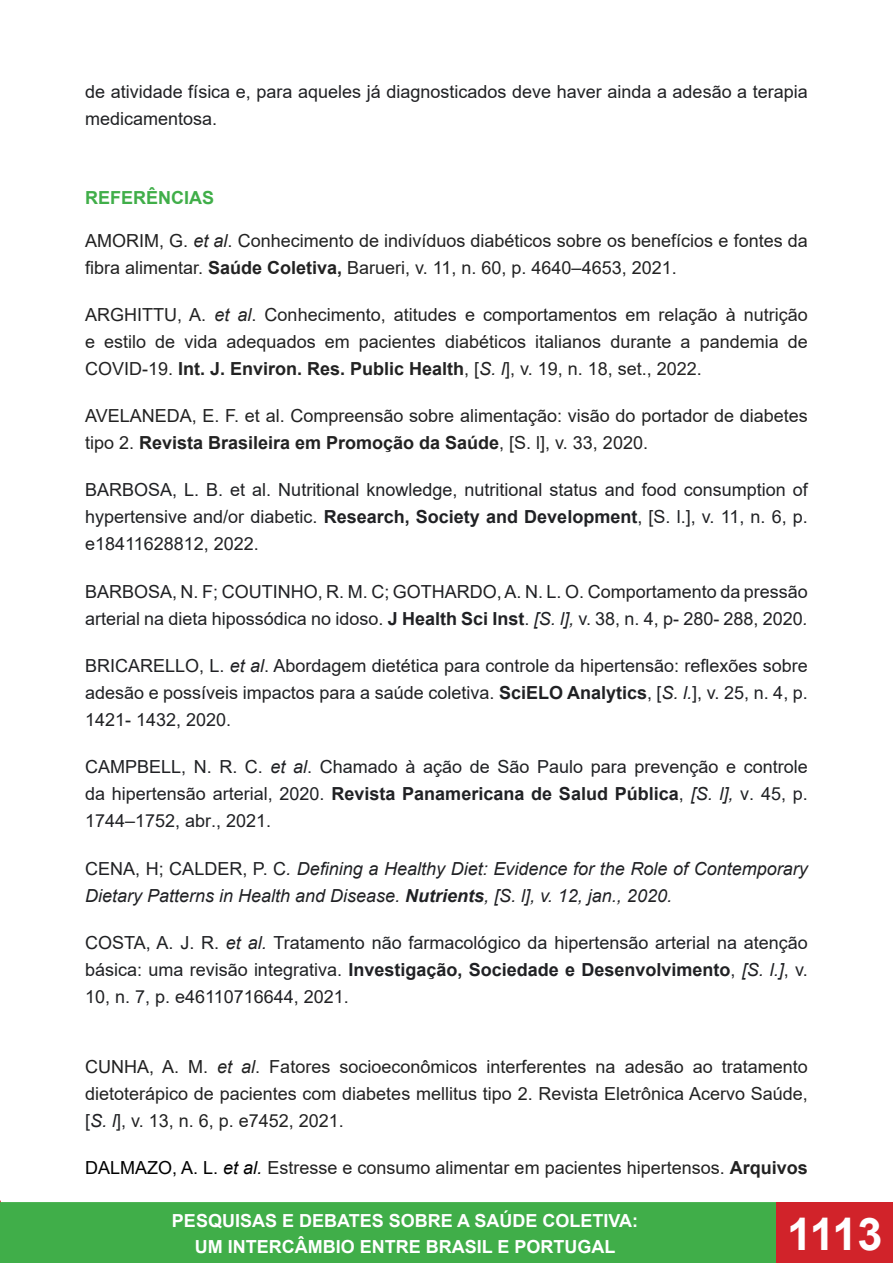
<style>
.page{position:relative;width:893px;height:1263px;background:#fff}
.page>*{position:absolute;margin:0;border:0;box-sizing:border-box;transform-origin:0 0}
.t1{font:700 45px "Arial";color:#fff}
.Normal__Web{font:18px/27px "Arial";color:#202124;text-align:justify}
.Normal__Web-2{font:18px/27px "Arial";color:#222}
.Heading_1{font:18px/27px "Arial";color:#222;text-align:justify}
.Normal__Web-3{font:italic 18px/27px "Arial";color:#202124}
.t2{font:700 18px/26.5px "Arial";color:#fff;text-align:center}
.Normal__Web-4{font:700 18px "Arial";color:#40ae49}
.s1{font-style:italic}
.s2{font-weight:700}
.s3{font-style:normal}
.s4{color:#212121}
.s5{color:#202124}
.s6{font-style:italic;color:#202124}
.s7{color:#000}
.s8{font-style:italic;color:#000}
</style>
<div class="page">
<div style="left:0;top:1202px;width:776px;height:61px;background:#40ae49"></div>
<div style="left:776px;top:1202px;width:117px;height:61px;background:#d1232a"></div>
<p class="Normal__Web" style="left:85px;top:78px;width:724px">de atividade física e, para aqueles já diagnosticados deve haver ainda a adesão a terapia medicamentosa.</p>
<p class="Normal__Web-4" style="left:85px;top:185px;width:131px">REFERÊNCIAS</p>
<p class="Normal__Web-2" style="left:85px;top:227px;width:724px">AMORIM, G. <span class="s1">et al</span>. Conhecimento de indivíduos diabéticos sobre os benefícios e fontes da fibra alimentar. <span class="s2">Saúde Coletiva,</span> Barueri, v. 11, n. 60, p. 4640–4653, 2021.</p>
<p class="Normal__Web-2" style="left:85px;top:301px;width:724px;text-align:justify">ARGHITTU, A. <span class="s1">et al</span>. Conhecimento, atitudes e comportamentos em relação à nutrição e estilo de vida adequados em pacientes diabéticos italianos durante a pandemia de COVID-19. <span class="s2">Int. J. Environ. Res. Public Health</span>, [<span class="s1">S. l</span>], v. 19, n. 18, set., 2022.</p>
<p class="Normal__Web-2" style="left:85px;top:402px;width:724px">AVELANEDA, E. F. et al. Compreensão sobre alimentação: visão do portador de diabetes tipo 2. <span class="s2">Revista Brasileira em Promoção da Saúde</span>, [S. l], v. 33, 2020.</p>
<p class="Normal__Web" style="left:85px;top:476px;width:724px">BARBOSA, L. B. et al. Nutritional knowledge, nutritional status and food consumption of hypertensive and/or diabetic. <span class="s2">Research, Society and Development</span>, [S. l.], v. 11, n. 6, p. e18411628812, 2022.</p>
<p class="Normal__Web" style="left:85px;top:578px;width:724px">BARBOSA, N. F; COUTINHO, R. M. C; GOTHARDO, A. N. L. O. Comportamento da pressão arterial na dieta hipossódica no idoso. <span class="s2">J Health Sci Inst</span>. <span class="s1">[S. l],</span> v. 38, n. 4, p- 280- 288, 2020<span class="s1">.</span></p>
<p class="Normal__Web" style="left:85px;top:652px;width:724px">BRICARELLO, L. <span class="s1">et al</span>. Abordagem dietética para controle da hipertensão: reflexões sobre adesão e possíveis impactos para a saúde coletiva. <span class="s2">SciELO Analytics</span>, [<span class="s1">S. l.</span>], v. 25, n. 4, p.<br>1421- 1432, 2020.</p>
<p class="Normal__Web" style="left:85px;top:753px;width:724px">CAMPBELL, N. R. C. <span class="s1">et al</span>. Chamado à ação de São Paulo para prevenção e controle da hipertensão arterial, 2020. <span class="s2">Revista Panamericana de Salud Pública</span>, <span class="s1">[S. l],</span> v. 45, p.<br>1744–1752, abr., 2021.</p>
<p class="Normal__Web-3" style="left:85px;top:855px;width:724px"><span class="s3">CENA, H; CALDER, P. C</span>. Defining a Healthy Diet: Evidence for the Role of Contemporary<br>Dietary Patterns in Health and Disease. <span class="s2">Nutrients</span>, [S. l], v. 12, jan., 2020.</p>
<p class="Normal__Web" style="left:85px;top:929px;width:724px">COSTA, A. J. R. <span class="s1">et al.</span> Tratamento não farmacológico da hipertensão arterial na atenção básica: uma revisão integrativa. <span class="s2">Investigação, Sociedade e Desenvolvimento</span>, <span class="s1">[S. l.]</span>, v.<br>10, n. 7, p. e46110716644, 2021.</p>
<p class="Heading_1" style="left:85px;top:1053px;width:724px"><span class="s4">CUNHA, A. M.</span> <span class="s1">et al</span>. Fatores socioeconômicos interferentes na adesão ao tratamento dietoterápico de pacientes com diabetes mellitus tipo 2. Revista Eletrônica Acervo Saúde, <span class="s5">[</span><span class="s6">S. l</span><span class="s5">],</span> v. 13, n. 6, p. e7452, 2021.</p>
<p class="Normal__Web-2" style="left:85px;top:1154px;width:724px"><span class="s7">DALMAZO, A. L.</span> <span class="s8">et al.</span> Estresse e consumo alimentar em pacientes hipertensos. <span class="s2">Arquivos</span></p>
<p class="t2" style="left:172px;top:1207px;width:468px">PESQUISAS E DEBATES SOBRE A SAÚDE COLETIVA:<br>UM INTERCÂMBIO ENTRE BRASIL E PORTUGAL</p>
<h1 class="t1" style="left:787px;top:1202px;width:97px">1113</h1>
</div>
